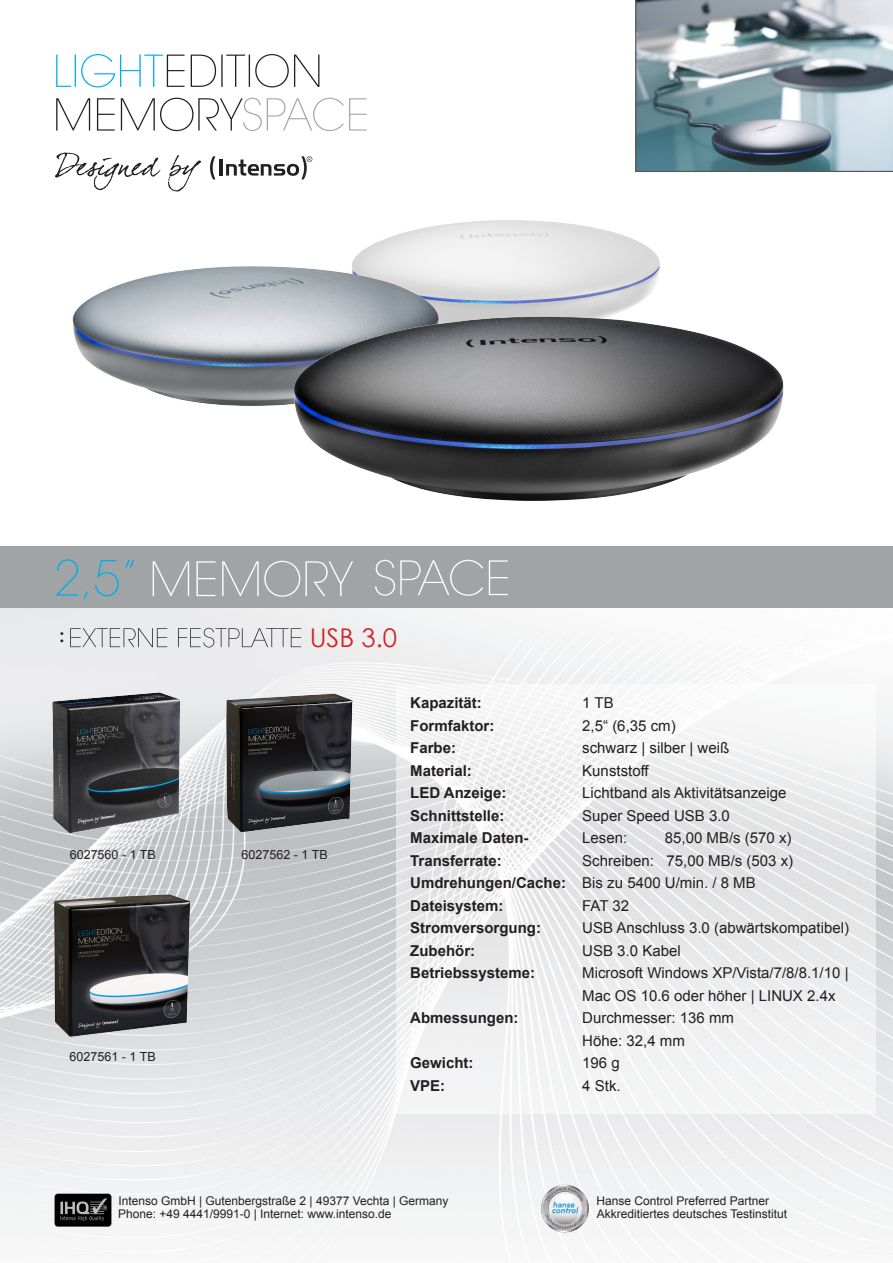
<style>
.page{position:relative;width:893px;height:1263px;background:#fff}
.page>*{position:absolute;margin:0;border:0;box-sizing:border-box;transform-origin:0 0}
.t1{font:25.8px "Century Gothic";color:#d1232a}
.t2{font:700 18px "Century Gothic";color:#231f20}
.t3{font:15px/22.5px "Arial";color:#231f20}
.t4{font:700 15px "Arial";color:#231f20}
.t5{font:12.6px "Arial";color:#231f20}
.t6{font:12px "Arial";color:#231f20}
</style>
<div class="page">
<img style="left:363px;top:220px;width:297px;height:68px">
<svg style="left:635px;top:0;width:258px;height:172px;background:#90a1aa"></svg>
<svg style="left:56px;top:98px;width:311px;height:33px"></svg>
<svg style="left:56px;top:54px;width:263px;height:33px"></svg>
<div style="left:0;top:546px;width:893px;height:63px;background:#a1a4a5"></div>
<img style="left:0;top:608px;width:893px;height:636px">
<svg style="left:397px;top:684px;width:479px;height:430px;fill:#f0f0f1"></svg>
<img style="left:54px;top:1194px;width:58px;height:33px">
<img style="left:542px;top:1181px;width:47px;height:55px">
<svg style="left:375px;top:560px;width:133px;height:36px"></svg>
<svg style="left:153px;top:561px;width:200px;height:36px"></svg>
<svg style="left:56px;top:559px;width:78px;height:40px"></svg>
<svg style="left:70px;top:628px;width:231px;height:19px;background:#d3d3d4"></svg>
<img style="left:43px;top:689px;width:149px;height:148px">
<svg style="left:55px;top:152px;width:146px;height:40px"></svg>
<svg style="left:210px;top:156px;width:5px;height:23px"></svg>
<hr style="left:220px;top:160px;width:3px;height:16px;background:#231f20">
<svg style="left:226px;top:156px;width:86px;height:23px"></svg>
<img style="left:215px;top:689px;width:149px;height:148px">
<img style="left:51px;top:890px;width:150px;height:148px">
<img style="left:72px;top:250px;width:376px;height:156px">
<img style="left:270px;top:288px;width:514px;height:213px">
<p class="t2" style="left:60px;top:622px;width:7px">:</p>
<p class="t1" style="left:310px;top:620px;width:89px">USB 3.0</p>
<p class="t5" style="left:70px;top:846px;width:88px">6027560 - 1 TB</p>
<p class="t5" style="left:242px;top:846px;width:88px">6027562 - 1 TB</p>
<p class="t5" style="left:70px;top:1048px;width:88px">6027561 - 1 TB</p>
<p class="t4" style="left:410px;top:693px;width:73px">Kapazität:</p>
<p class="t4" style="left:410px;top:715px;width:86px">Formfaktor:</p>
<p class="t4" style="left:410px;top:738px;width:47px">Farbe:</p>
<p class="t4" style="left:410px;top:760px;width:63px">Material:</p>
<p class="t4" style="left:410px;top:783px;width:98px">LED Anzeige:</p>
<p class="t4" style="left:410px;top:805px;width:96px">Schnittstelle:</p>
<p class="t4" style="left:410px;top:828px;width:120px">Maximale Daten-</p>
<p class="t4" style="left:410px;top:850px;width:93px">Transferrate:</p>
<p class="t4" style="left:410px;top:873px;width:157px">Umdrehungen/Cache:</p>
<p class="t4" style="left:410px;top:895px;width:95px">Dateisystem:</p>
<p class="t4" style="left:410px;top:918px;width:132px">Stromversorgung:</p>
<p class="t4" style="left:410px;top:940px;width:66px">Zubehör:</p>
<p class="t4" style="left:410px;top:963px;width:127px">Betriebssysteme:</p>
<p class="t4" style="left:410px;top:1008px;width:110px">Abmessungen:</p>
<p class="t4" style="left:410px;top:1053px;width:65px">Gewicht:</p>
<p class="t4" style="left:410px;top:1075px;width:37px">VPE:</p>
<p class="t3" style="left:582px;top:692px;width:33px">1 TB</p>
<p class="t3" style="left:582px;top:714px;width:95px">2,5“ (6,35 cm)</p>
<p class="t3" style="left:582px;top:737px;width:148px">schwarz | silber | weiß</p>
<p class="t3" style="left:582px;top:759px;width:68px">Kunststoff</p>
<p class="t3" style="left:582px;top:782px;width:206px">Lichtband als Aktivitätsanzeige</p>
<p class="t3" style="left:582px;top:804px;width:149px">Super Speed USB 3.0</p>
<p class="t3" style="left:582px;top:827px;width:47px">Lesen:</p>
<p class="t3" style="left:665px;top:827px;width:128px">85,00 MB/s (570 x)</p>
<p class="t3" style="left:582px;top:849px;width:212px">Schreiben: 75,00 MB/s (503 x)</p>
<p class="t3" style="left:582px;top:872px;width:175px">Bis zu 5400 U/min. / 8 MB</p>
<p class="t3" style="left:582px;top:894px;width:48px">FAT 32</p>
<p class="t3" style="left:582px;top:917px;width:268px">USB Anschluss 3.0 (abwärtskompatibel)</p>
<p class="t3" style="left:582px;top:939px;width:100px">USB 3.0 Kabel</p>
<p class="t3" style="left:582px;top:962px;width:268px">Microsoft Windows XP/Vista/7/8/8.1/10 |<br>Mac OS 10.6 oder höher | LINUX 2.4x</p>
<p class="t3" style="left:582px;top:1007px;width:153px">Durchmesser: 136 mm</p>
<p class="t3" style="left:582px;top:1029px;width:104px">Höhe: 32,4 mm</p>
<p class="t3" style="left:582px;top:1052px;width:39px">196 g</p>
<p class="t3" style="left:582px;top:1074px;width:40px">4 Stk.</p>
<p class="t6" style="left:118px;top:1192px;width:332px">Intenso GmbH | Gutenbergstraße 2 | 49377 Vechta | Germany</p>
<p class="t6" style="left:118px;top:1206px;width:275px">Phone: +49 4441/9991-0 | Internet: www.intenso.de</p>
<p class="t6" style="left:596px;top:1192px;width:174px">Hanse Control Preferred Partner</p>
<p class="t6" style="left:597px;top:1206px;width:192px">Akkreditiertes deutsches Testinstitut</p>
</div>
